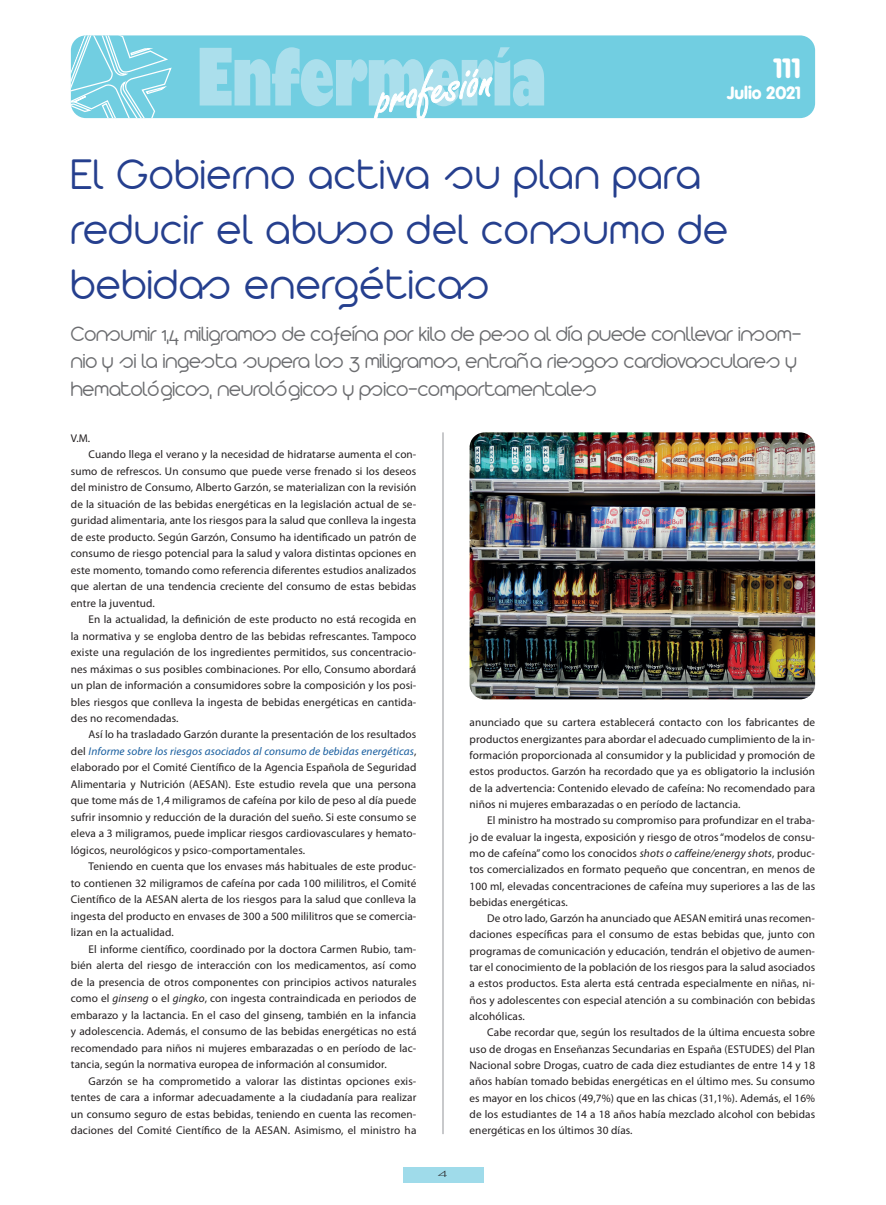
<style>
.page{position:relative;width:886px;height:1205px;background:#fff}
.page>*{position:absolute;margin:0;border:0;box-sizing:border-box;transform-origin:0 0}
.t1{font:300 46.25px "Arista 2.0 Alternate";letter-spacing:.03em;color:#253f8e}
.t2{font:900 27.5px "VAG Rounded";color:#fff}
.t3{font:300 22.5px/27.5px "Arista 2.0 Alternate";color:#6c6d70}
.t4{font:900 17.5px "VAG Rounded";color:#fff}
.t5{font:11.25px/16.5px "Myriad Pro";letter-spacing:.01em;color:#231f20;text-align:justify}
.t6{font:300 8.12px "Futura";color:#231f20;scale:2 1}
.s1{font-style:italic;color:#175d9e}
.s2{font-style:italic}
</style>
<div class="page">
<div style="left:71px;top:35px;width:744px;height:83px;background:#71cee1;border-radius:15px"></div>
<svg style="left:71px;top:35px;width:102px;height:83px"></svg>
<svg style="left:200px;top:47px;width:344px;height:72px"></svg>
<div style="left:403px;top:1167px;width:80px;height:15px;background:#9fdbea"></div>
<img style="left:469px;top:432px;width:346px;height:267px">
<hr style="left:442px;top:432px;width:2px;height:702px;background:#a8a9ad">
<p class="t2" style="left:773px;top:52px;width:29px">111</p>
<p class="t4" style="left:727px;top:82px;width:75px">Julio 2021</p>
<p class="t1" style="left:71px;top:148px;width:631px">El Gobierno activa su plan para</p>
<p class="t1" style="left:71px;top:203px;width:658px">reducir el abuso del consumo de</p>
<p class="t1" style="left:71px;top:258px;width:420px">bebidas energéticas</p>
<p class="t3" style="left:71px;top:320px;width:732px">Consumir 1,4 miligramos de cafeína por kilo de peso al día puede conllevar insom&shy;nio y si la ingesta supera los 3 miligramos, entraña riesgos cardiovasculares y hematológicos, neurológicos y psico-comportamentales</p>
<p class="t5" style="left:71px;top:430px;width:21px">V.M.</p>
<p class="t5" style="left:71px;top:446px;width:347px;text-indent:18px">Cuando llega el verano y la necesidad de hidratarse aumenta el con&shy;sumo de refrescos. Un consumo que puede verse frenado si los deseos del ministro de Consumo, Alberto Garzón, se materializan con la revisión de la situación de las bebidas energéticas en la legislación actual de se&shy;guridad alimentaria, ante los riesgos para la salud que conlleva la ingesta de este producto. Según Garzón, Consumo ha identificado un patrón de consumo de riesgo potencial para la salud y valora distintas opciones en este momento, tomando como referencia diferentes estudios analizados que alertan de una tendencia creciente del consumo de estas bebidas entre la juventud.</p>
<p class="t5" style="left:71px;top:611px;width:347px;text-indent:18px">En la actualidad, la definición de este producto no está recogida en la normativa y se engloba dentro de las bebidas refrescantes. Tampoco existe una regulación de los ingredientes permitidos, sus concentracio&shy;nes máximas o sus posibles combinaciones. Por ello, Consumo abordará un plan de información a consumidores sobre la composición y los posi&shy;bles riesgos que conlleva la ingesta de bebidas energéticas en cantida&shy;des no recomendadas.</p>
<p class="t5" style="left:71px;top:727px;width:347px;text-indent:18px">Así lo ha trasladado Garzón durante la presentación de los resultados del <span class="s1">Informe sobre los riesgos asociados al consumo de bebidas energéticas</span>, elaborado por el Comité Científico de la Agencia Española de Seguridad Alimentaria y Nutrición (AESAN). Este estudio revela que una persona que tome más de 1,4 miligramos de cafeína por kilo de peso al día puede sufrir insomnio y reducción de la duración del sueño. Si este consumo se eleva a 3 miligramos, puede implicar riesgos cardiovasculares y hemato&shy;lógicos, neurológicos y psico-comportamentales.</p>
<p class="t5" style="left:71px;top:858px;width:347px;text-indent:18px">Teniendo en cuenta que los envases más habituales de este produc&shy;to contienen 32 miligramos de cafeína por cada 100 mililitros, el Comité Científico de la AESAN alerta de los riesgos para la salud que conlleva la ingesta del producto en envases de 300 a 500 mililitros que se comercia&shy;lizan en la actualidad.</p>
<p class="t5" style="left:71px;top:941px;width:347px;text-indent:18px">El informe científico, coordinado por la doctora Carmen Rubio, tam&shy;bién alerta del riesgo de interacción con los medicamentos, así como de la presencia de otros componentes con principios activos naturales como el <span class="s2">ginseng</span> o el <span class="s2">gingko</span>, con ingesta contraindicada en periodos de embarazo y la lactancia. En el caso del ginseng, también en la infancia y adolescencia. Además, el consumo de las bebidas energéticas no está recomendado para niños ni mujeres embarazadas o en período de lac&shy;tancia, según la normativa europea de información al consumidor.</p>
<p class="t5" style="left:71px;top:1073px;width:347px;text-indent:18px">Garzón se ha comprometido a valorar las distintas opciones exis&shy;tentes de cara a informar adecuadamente a la ciudadanía para realizar un consumo seguro de estas bebidas, teniendo en cuenta las recomen&shy;daciones del Comité Científico de la AESAN. Asimismo, el ministro ha</p>
<p class="t5" style="left:469px;top:715px;width:347px">anunciado que su cartera establecerá contacto con los fabricantes de productos energizantes para abordar el adecuado cumplimiento de la in&shy;formación proporcionada al consumidor y la publicidad y promoción de estos productos. Garzón ha recordado que ya es obligatorio la inclusión de la advertencia: Contenido elevado de cafeína: No recomendado para niños ni mujeres embarazadas o en período de lactancia.</p>
<p class="t5" style="left:469px;top:812px;width:347px;text-indent:18px">El ministro ha mostrado su compromiso para profundizar en el traba&shy;jo de evaluar la ingesta, exposición y riesgo de otros “modelos de consu&shy;mo de cafeína” como los conocidos <span class="s2">shots o caffeine/energy shots</span>, produc&shy;tos comercializados en formato pequeño que concentran, en menos de 100 ml, elevadas concentraciones de cafeína muy superiores a las de las bebidas energéticas.</p>
<p class="t5" style="left:469px;top:910px;width:347px;text-indent:18px">De otro lado, Garzón ha anunciado que AESAN emitirá unas recomen&shy;daciones específicas para el consumo de estas bebidas que, junto con programas de comunicación y educación, tendrán el objetivo de aumen&shy;tar el conocimiento de la población de los riesgos para la salud asociados a estos productos. Esta alerta está centrada especialmente en niñas, ni&shy;ños y adolescentes con especial atención a su combinación con bebidas alcohólicas.</p>
<p class="t5" style="left:469px;top:1024px;width:347px;text-indent:18px">Cabe recordar que, según los resultados de la última encuesta sobre uso de drogas en Enseñanzas Secundarias en España (ESTUDES) del Plan Nacional sobre Drogas, cuatro de cada diez estudiantes de entre 14 y 18 años habían tomado bebidas energéticas en el último mes. Su consumo es mayor en los chicos (49,7%) que en las chicas (31,1%). Además, el 16% de los estudiantes de 14 a 18 años había mezclado alcohol con bebidas energéticas en los últimos 30 días.</p>
<p class="t6" style="left:438px;top:1169px;width:7px">4</p>
</div>
